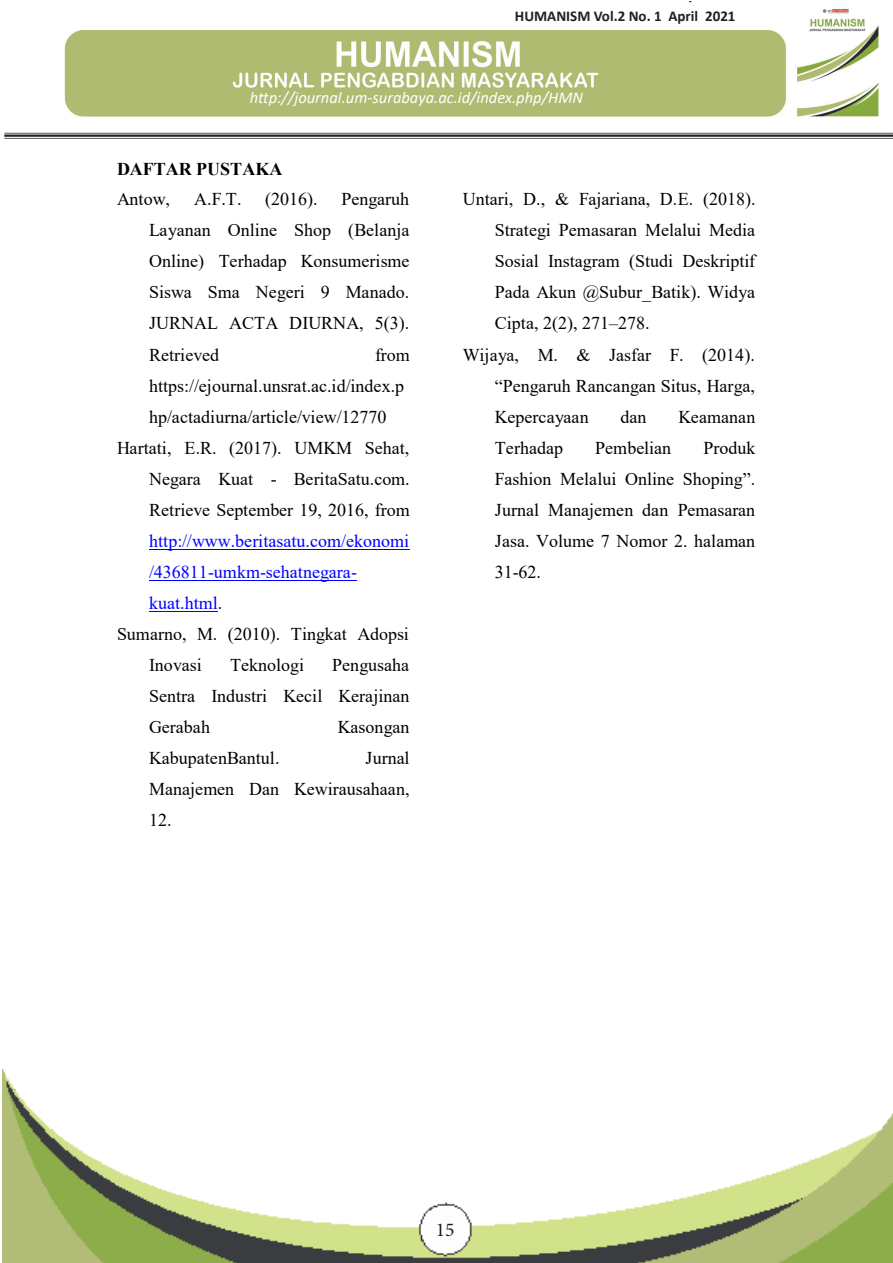
<style>
.page{position:relative;width:893px;height:1263px;background:#fff}
.page>*{position:absolute;margin:0;border:0;box-sizing:border-box;transform-origin:0 0}
.t1{font:19.5px "Minion Pro";color:#231f20}
.t2{font:18px/31px "Times New Roman";color:#000;text-align:justify}
.t3{font:18px "Times New Roman";color:#00f}
.t4{font:700 18px/30.6px "Times New Roman";letter-spacing:-.005em;color:#000}
.t5{font:italic 16.5px "Calibri";color:#fff}
.t6{font:700 15px "Calibri";color:#231f20}
.s1{font-weight:400}
.s2{color:#000}
</style>
<div class="page">
<img style="left:3px;top:1069px;width:890px;height:194px">
<img style="left:4px;top:9px;width:889px;height:129px">
<div style="left:512px;top:2px;width:268px;height:28px;background:#fff"></div>
<hr style="left:149px;top:549px;width:260px;height:1px;background:#00f">
<hr style="left:149px;top:580px;width:208px;height:1px;background:#00f">
<hr style="left:149px;top:611px;width:69px;height:1px;background:#00f">
<p class="t6" style="left:515px;top:6px;width:222px">HUMANISM Vol.2 No. 1 April 2021</p>
<p class="t5" style="left:250px;top:86px;width:335px">http://journal.um-surabaya.ac.id/index.php/HMN</p>
<p class="t4" style="left:117px;top:153px;width:167px">DAFTAR PUSTAKA<br><span class="s1">Antow,</span></p>
<p class="t2" style="left:149px;top:183px;width:262px;text-indent:192px">Pengaruh Layanan Online Shop (Belanja Online) Terhadap Konsumerisme Siswa Sma Negeri 9 Manado.<br>JURNAL ACTA DIURNA, 5(3).<br>Retrieved</p>
<p class="t2" style="left:194px;top:183px;width:49px">A.F.T.</p>
<p class="t2" style="left:265px;top:183px;width:54px">(2016).</p>
<p class="t2" style="left:375px;top:338px;width:36px">from</p>
<p class="t2" style="left:149px;top:369px;width:257px">https://ejournal.unsrat.ac.id/index.p</p>
<p class="t2" style="left:149px;top:401px;width:239px">hp/actadiurna/article/view/12770</p>
<p class="t2" style="left:117px;top:431px;width:294px">Hartati, E.R. (2017). UMKM Sehat,</p>
<p class="t2" style="left:149px;top:463px;width:262px">Negara Kuat - BeritaSatu.com.</p>
<p class="t2" style="left:149px;top:494px;width:262px">Retrieve September 19, 2016, from</p>
<p class="t3" style="left:149px;top:528px;width:262px">http://www.beritasatu.com/ekonomi</p>
<p class="t3" style="left:149px;top:559px;width:210px">/436811-umkm-sehatnegara-</p>
<p class="t3" style="left:149px;top:590px;width:75px">kuat.html<span class="s2">.</span></p>
<p class="t2" style="left:117px;top:618px;width:293px">Sumarno, M. (2010). Tingkat Adopsi</p>
<p class="t2" style="left:149px;top:649px;width:54px">Inovasi</p>
<p class="t2" style="left:230px;top:649px;width:75px">Teknologi</p>
<p class="t2" style="left:149px;top:649px;width:262px;text-indent:183px">Pengusaha Sentra Industri Kecil Kerajinan Gerabah</p>
<p class="t2" style="left:338px;top:711px;width:73px">Kasongan</p>
<p class="t2" style="left:149px;top:742px;width:132px">KabupatenBantul.</p>
<p class="t2" style="left:149px;top:742px;width:262px;text-indent:216px">Jurnal Manajemen Dan Kewirausahaan, 12.</p>
<p class="t2" style="left:463px;top:183px;width:294px">Untari, D., &amp; Fajariana, D.E. (2018).</p>
<p class="t2" style="left:495px;top:214px;width:262px">Strategi Pemasaran Melalui Media</p>
<p class="t2" style="left:495px;top:245px;width:262px">Sosial Instagram (Studi Deskriptif</p>
<p class="t2" style="left:495px;top:276px;width:262px">Pada Akun @Subur_Batik). Widya</p>
<p class="t2" style="left:495px;top:307px;width:156px">Cipta, 2(2), 271–278.</p>
<p class="t2" style="left:463px;top:338px;width:294px">Wijaya, M. &amp; Jasfar F. (2014).</p>
<p class="t2" style="left:495px;top:369px;width:262px">“Pengaruh Rancangan Situs, Harga,</p>
<p class="t2" style="left:495px;top:401px;width:95px">Kepercayaan</p>
<p class="t2" style="left:620px;top:401px;width:28px">dan</p>
<p class="t2" style="left:678px;top:401px;width:79px">Keamanan</p>
<p class="t2" style="left:495px;top:431px;width:70px">Terhadap</p>
<p class="t2" style="left:595px;top:431px;width:77px">Pembelian</p>
<p class="t2" style="left:495px;top:431px;width:262px;text-indent:209px">Produk Fashion Melalui Online Shoping”.<br>Jurnal Manajemen dan Pemasaran Jasa. Volume 7 Nomor 2. halaman 31-62.</p>
<p class="t1" style="left:436px;top:1216px;width:20px">15</p>
</div>
